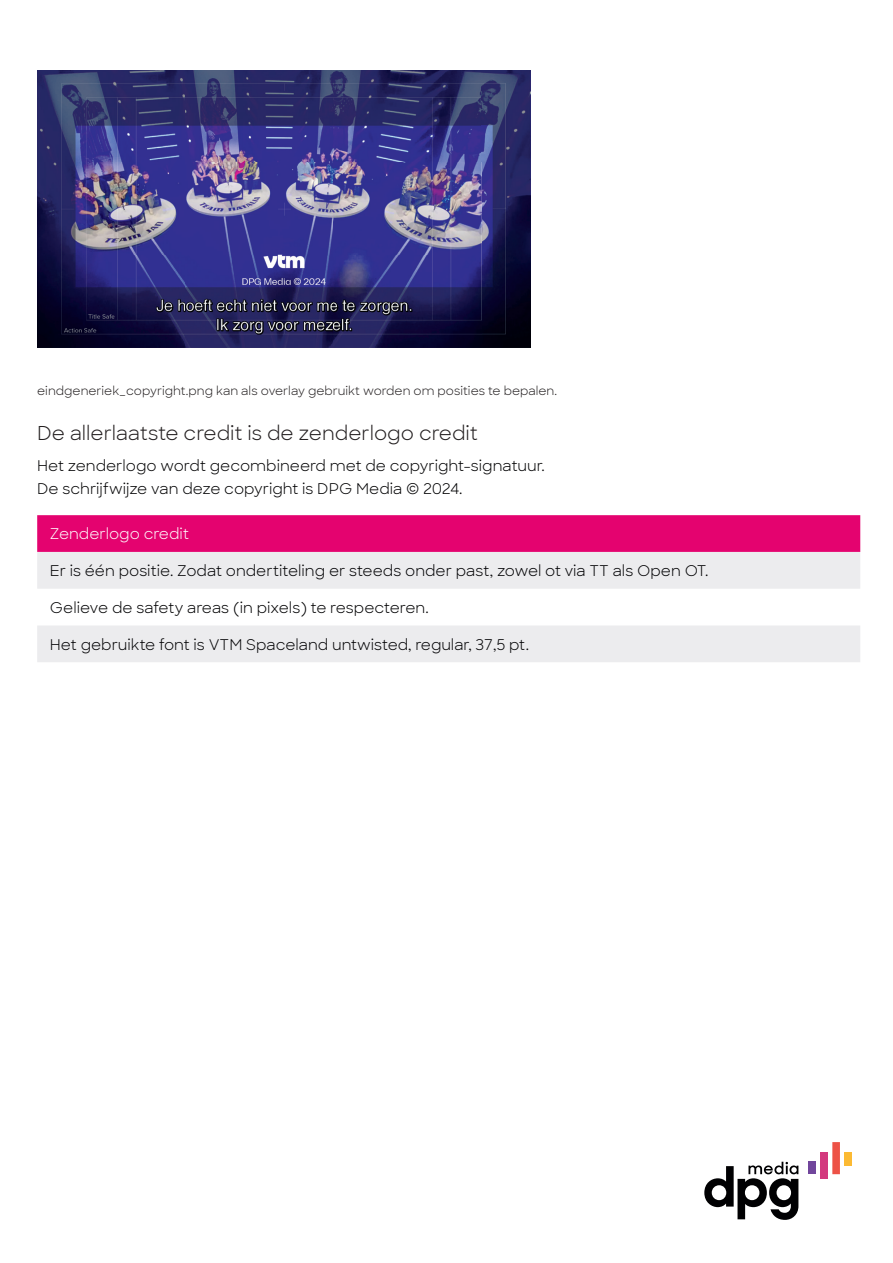
<style>
.page{position:relative;width:893px;height:1263px;background:#fff}
.page>*{position:absolute;margin:0;border:0;box-sizing:border-box;transform-origin:0 0}
.t1{font:19.5px "Sharp Sans";color:#231f20}
.t2{font:15px/22.5px "Sharp Sans";color:#000002}
.t3{font:15px "Sharp Sans";color:#fff}
.t4{font:12px "Sharp Sans";color:#231f20}
</style>
<div class="page">
<svg style="left:704px;top:1162px;width:94px;height:58px"></svg>
<div style="left:808px;top:1162px;width:7px;height:12px;background:#71469c"></div>
<div style="left:845px;top:1152px;width:7px;height:13px;background:#fcba33"></div>
<div style="left:820px;top:1152px;width:8px;height:27px;background:#d3397e"></div>
<div style="left:832px;top:1142px;width:8px;height:32px;background:#ed5246"></div>
<div style="left:37px;top:515px;width:823px;height:37px;background:#e4036f"></div>
<svg style="left:37px;top:552px;width:823px;height:110px;fill:#ececee"></svg>
<img style="left:37px;top:70px;width:493px;height:278px">
<p class="t4" style="left:37px;top:382px;width:521px">eindgeneriek_copyright.png kan als overlay gebruikt worden om posities te bepalen.</p>
<h1 class="t1" style="left:37px;top:419px;width:442px">De allerlaatste credit is de zenderlogo credit</h1>
<p class="t2" style="left:37px;top:454px;width:509px">Het zenderlogo wordt gecombineerd met de copyright-signatuur.<br>De schrijfwijze van deze copyright is DPG Media © 2024.</p>
<p class="t3" style="left:50px;top:523px;width:141px">Zenderlogo credit</p>
<p class="t2" style="left:50px;top:558px;width:660px">Er is één positie. Zodat ondertiteling er steeds onder past, zowel ot via TT als Open OT.</p>
<p class="t2" style="left:50px;top:595px;width:380px">Gelieve de safety areas (in pixels) te respecteren.</p>
<p class="t2" style="left:50px;top:632px;width:481px">Het gebruikte font is VTM Spaceland untwisted, regular, 37,5 pt.</p>
</div>
